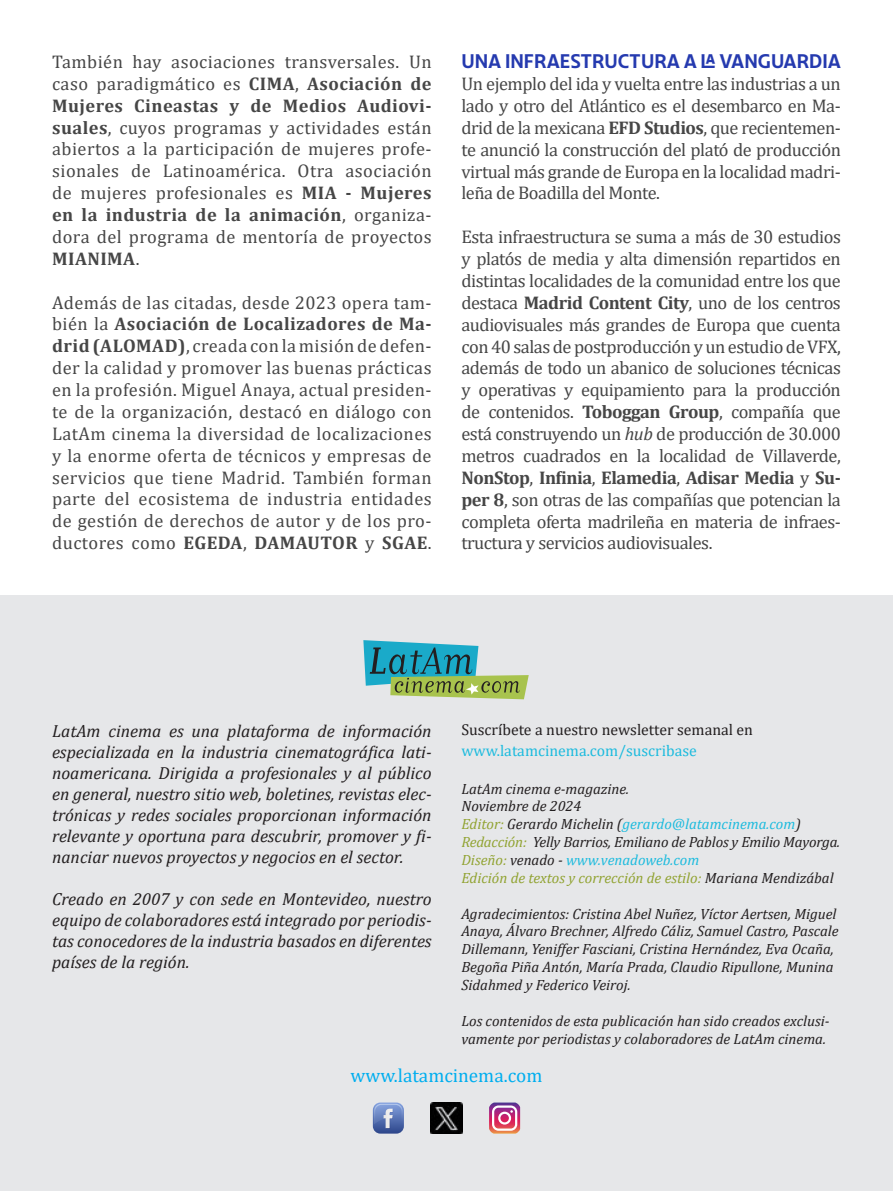
<style>
.page{position:relative;width:893px;height:1191px;background:#fff}
.page>*{position:absolute;margin:0;border:0;box-sizing:border-box;transform-origin:0 0}
.t1{font:19.25px "Cambria";color:#00aeef}
.t2{font:18.38px/21.9px "Cambria";letter-spacing:-.01em;color:#464646;text-align:justify}
.t3{font:700 18.38px "Chulapa";color:#253aaf}
.t4{font:italic 17.5px/21px "Cambria";color:#231f20;text-align:justify}
.t5{font:15.75px "Cambria";color:#231f20}
.t6{font:15.75px "Cambria";color:#1cbbde}
.t7{font:italic 14.88px/17.8px "Cambria";color:#231f20}
.s1{font-weight:700}
.s2{font-style:italic}
.s3{color:#91a332}
.s4{color:#1cbbde}
</style>
<div class="page">
<div style="left:0;top:595px;width:893px;height:596px;background:#e6e7e9"></div>
<svg style="left:363px;top:640px;width:166px;height:59px"></svg>
<svg style="left:373px;top:1102px;width:31px;height:31px"></svg>
<img style="left:431px;top:1102px;width:31px;height:31px">
<svg style="left:489px;top:1102px;width:31px;height:31px"></svg>
<p class="t2" style="left:52px;top:51px;width:381px">También hay asociaciones transversales. Un caso paradigmático es <span class="s1">CIMA</span>, <span class="s1">Asociación de Mujeres Cineastas y de Medios Audiovi&shy;suales</span>, cuyos programas y actividades están abiertos a la participación de mujeres profe&shy;sionales de Latinoamérica. Otra asociación de mujeres profesionales es <span class="s1">MIA - Mujeres en la industria de la animación</span>, organiza&shy;dora del programa de mentoría de proyectos <span class="s1">MIANIMA</span>.</p>
<p class="t2" style="left:52px;top:291px;width:381px">Además de las citadas, desde 2023 opera tam&shy;bién la <span class="s1">Asociación de Localizadores de Ma&shy;drid (ALOMAD)</span>, creada con la misión de defen&shy;der la calidad y promover las buenas prácticas en la profesión. Miguel Anaya, actual presiden&shy;te de la organización, destacó en diálogo con LatAm cinema la diversidad de localizaciones y la enorme oferta de técnicos y empresas de servicios que tiene Madrid. También forman parte del ecosistema de industria entidades de gestión de derechos de autor y de los pro&shy;ductores como <span class="s1">EGEDA</span>, <span class="s1">DAMAUTOR</span> y <span class="s1">SGAE</span>.</p>
<p class="t3" style="left:461px;top:50px;width:381px">UNA INFRAESTRUCTURA A LA VANGUARDIA</p>
<p class="t2" style="left:461px;top:73px;width:381px">Un ejemplo del ida y vuelta entre las industrias a un lado y otro del Atlántico es el desembarco en Ma&shy;drid de la mexicana <span class="s1">EFD Studios</span>, que recientemen&shy;te anunció la construcción del plató de producción virtual más grande de Europa en la localidad madri&shy;leña de Boadilla del Monte.</p>
<p class="t2" style="left:461px;top:226px;width:381px">Esta infraestructura se suma a más de 30 estudios y platós de media y alta dimensión repartidos en distintas localidades de la comunidad entre los que destaca <span class="s1">Madrid Content City</span>, uno de los centros audiovisuales más grandes de Europa que cuenta con 40 salas de postproducción y un estudio de VFX, además de todo un abanico de soluciones técnicas y operativas y equipamiento para la producción de contenidos. <span class="s1">Toboggan Group</span>, compañía que está construyendo un <span class="s2">hub</span> de producción de 30.000 metros cuadrados en la localidad de Villaverde, <span class="s1">NonStop</span>, <span class="s1">Infinia</span>, <span class="s1">Elamedia</span>, <span class="s1">Adisar Media</span> y <span class="s1">Su&shy;per 8</span>, son otras de las compañías que potencian la completa oferta madrileña en materia de infraes&shy;tructura y servicios audiovisuales.</p>
<p class="t5" style="left:461px;top:721px;width:293px">Suscríbete a nuestro newsletter semanal en</p>
<p class="t6" style="left:461px;top:741px;width:237px">www.latamcinema.com/suscribase</p>
<p class="t7" style="left:461px;top:779px;width:380px">LatAm cinema e-magazine.<br>Noviembre de 2024<br><span class="s3">Editor:</span> Gerardo Michelin (<span class="s4">gerardo@latamcinema.com</span>)<br><span class="s3">Redacción:</span> Yelly Barrios, Emiliano de Pablos y Emilio Mayorga.<br><span class="s3">Diseño:</span> venado - <span class="s4">www.venadoweb.com<br></span><span class="s3">Edición de textos y corrección de estilo:</span> Mariana Mendizábal</p>
<p class="t7" style="left:461px;top:904px;width:379px">Agradecimientos: Cristina Abel Nuñez, Víctor Aertsen, Miguel Anaya, Álvaro Brechner, Alfredo Cáliz, Samuel Castro, Pascale Dillemann, Yeniffer Fasciani, Cristina Hernández, Eva Ocaña, Begoña Piña Antón, María Prada, Claudio Ripullone, Munina Sidahmed y Federico Veiroj.</p>
<p class="t7" style="left:461px;top:1011px;width:370px">Los contenidos de esta publicación han sido creados exclusi&shy;vamente por periodistas y colaboradores de LatAm cinema.</p>
<p class="t1" style="left:351px;top:1064px;width:193px">www.latamcinema.com</p>
<p class="t4" style="left:52px;top:719px;width:381px">LatAm cinema es una plataforma de información especializada en la industria cinematográfica lati&shy;noamericana. Dirigida a profesionales y al público en general, nuestro sitio web, boletines, revistas elec&shy;trónicas y redes sociales proporcionan información relevante y oportuna para descubrir, promover y fi&shy;nanciar nuevos proyectos y negocios en el sector.</p>
<p class="t4" style="left:52px;top:887px;width:381px">Creado en 2007 y con sede en Montevideo, nuestro equipo de colaboradores está integrado por periodis&shy;tas conocedores de la industria basados en diferentes países de la región.</p>
</div>
